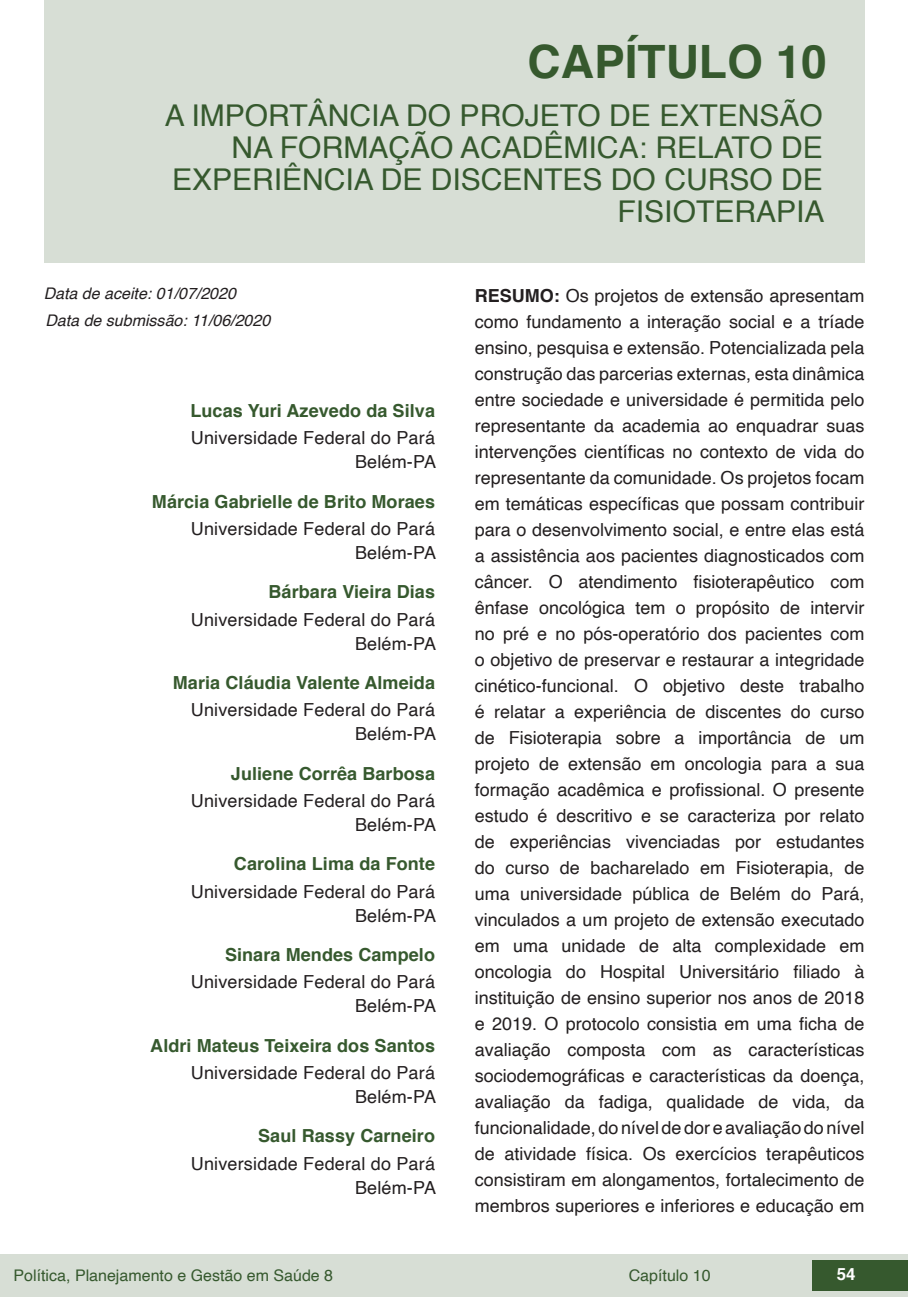
<style>
.page{position:relative;width:908px;height:1304px;background:#fff}
.page>*{position:absolute;margin:0;border:0;box-sizing:border-box;transform-origin:0 0}
.capítulos{font:700 46px "Helvetica";color:#36592e}
.nome_artigos{font:30px/32px "Helvetica";color:#36592e;text-align:right}
.Resumos_e_PC_TXT{font:18px/26px "Helvetica";color:#231f20;text-align:justify}
.info_autores{font:18px "Helvetica";letter-spacing:.01em;color:#231f20}
.nome_autores{font:700 18px "Helvetica";letter-spacing:.005em;color:#36592e}
.t1{font:700 16.8px "Helvetica";color:#fff}
.data{font:italic 16px "Helvetica";color:#231f20}
.t2{font:16px "Helvetica";color:#36592e}
.s1{font-weight:700}
</style>
<div class="page">
<div style="left:0;top:1254px;width:906px;height:43px;background:#d7ded5"></div>
<div style="left:812px;top:1261px;width:95px;height:30px;background:#36592e"></div>
<div style="left:44px;top:0;width:819px;height:263px;background:#d7ded5"></div>
<p class="capítulos" style="left:527px;top:25px;width:301px">CAPÍTULO 10</p>
<p class="nome_artigos" style="left:165px;top:101px;width:661px">A IMPORTÂNCIA DO PROJETO DE EXTENSÃO<br>NA FORMAÇÃO ACADÊMICA: RELATO DE<br>EXPERIÊNCIA DE DISCENTES DO CURSO DE<br>FISIOTERAPIA</p>
<p class="data" style="left:44px;top:280px;width:194px">Data de aceite: 01/07/2020</p>
<p class="data" style="left:45px;top:307px;width:226px">Data de submissão: 11/06/2020</p>
<p class="nome_autores" style="left:190px;top:396px;width:246px">Lucas Yuri Azevedo da Silva</p>
<p class="info_autores" style="left:191px;top:424px;width:245px">Universidade Federal do Pará</p>
<p class="info_autores" style="left:355px;top:448px;width:82px">Belém-PA</p>
<p class="nome_autores" style="left:152px;top:487px;width:284px">Márcia Gabrielle de Brito Moraes</p>
<p class="info_autores" style="left:191px;top:515px;width:245px">Universidade Federal do Pará</p>
<p class="info_autores" style="left:355px;top:539px;width:82px">Belém-PA</p>
<p class="nome_autores" style="left:268px;top:577px;width:168px">Bárbara Vieira Dias</p>
<p class="info_autores" style="left:191px;top:605px;width:245px">Universidade Federal do Pará</p>
<p class="info_autores" style="left:355px;top:629px;width:82px">Belém-PA</p>
<p class="nome_autores" style="left:173px;top:668px;width:263px">Maria Cláudia Valente Almeida</p>
<p class="info_autores" style="left:191px;top:696px;width:245px">Universidade Federal do Pará</p>
<p class="info_autores" style="left:355px;top:720px;width:82px">Belém-PA</p>
<p class="nome_autores" style="left:231px;top:759px;width:205px">Juliene Corrêa Barbosa</p>
<p class="info_autores" style="left:191px;top:787px;width:245px">Universidade Federal do Pará</p>
<p class="info_autores" style="left:355px;top:811px;width:82px">Belém-PA</p>
<p class="nome_autores" style="left:234px;top:849px;width:202px">Carolina Lima da Fonte</p>
<p class="info_autores" style="left:191px;top:877px;width:245px">Universidade Federal do Pará</p>
<p class="info_autores" style="left:355px;top:901px;width:82px">Belém-PA</p>
<p class="nome_autores" style="left:225px;top:940px;width:211px">Sinara Mendes Campelo</p>
<p class="info_autores" style="left:191px;top:968px;width:245px">Universidade Federal do Pará</p>
<p class="info_autores" style="left:355px;top:992px;width:82px">Belém-PA</p>
<p class="nome_autores" style="left:150px;top:1031px;width:286px">Aldri Mateus Teixeira dos Santos</p>
<p class="info_autores" style="left:191px;top:1059px;width:245px">Universidade Federal do Pará</p>
<p class="info_autores" style="left:355px;top:1083px;width:82px">Belém-PA</p>
<p class="nome_autores" style="left:258px;top:1122px;width:178px">Saul Rassy Carneiro</p>
<p class="info_autores" style="left:191px;top:1150px;width:245px">Universidade Federal do Pará</p>
<p class="info_autores" style="left:355px;top:1174px;width:82px">Belém-PA</p>
<p class="Resumos_e_PC_TXT" style="left:474px;top:283px;width:391px"><span class="s1">RESUMO:</span> Os projetos de extensão apresentam como fundamento a interação social e a tríade ensino, pesquisa e extensão. Potencializada pela construção das parcerias externas, esta dinâmica entre sociedade e universidade é permitida pelo representante da academia ao enquadrar suas intervenções científicas no contexto de vida do representante da comunidade. Os projetos focam em temáticas específicas que possam contribuir para o desenvolvimento social, e entre elas está a assistência aos pacientes diagnosticados com câncer. O atendimento fisioterapêutico com ênfase oncológica tem o propósito de intervir no pré e no pós-operatório dos pacientes com o objetivo de preservar e restaurar a integridade cinético-funcional. O objetivo deste trabalho é relatar a experiência de discentes do curso de Fisioterapia sobre a importância de um projeto de extensão em oncologia para a sua formação acadêmica e profissional. O presente estudo é descritivo e se caracteriza por relato de experiências vivenciadas por estudantes do curso de bacharelado em Fisioterapia, de uma universidade pública de Belém do Pará, vinculados a um projeto de extensão executado em uma unidade de alta complexidade em oncologia do Hospital Universitário filiado à instituição de ensino superior nos anos de 2018 e 2019. O protocolo consistia em uma ficha de avaliação composta com as características sociodemográficas e características da doença, avaliação da fadiga, qualidade de vida, da funcionalidade, do nível de dor e avaliação do nível de atividade física. Os exercícios terapêuticos consistiram em alongamentos, fortalecimento de membros superiores e inferiores e educação em</p>
<p class="t2" style="left:14px;top:1263px;width:321px">Política, Planejamento e Gestão em Saúde 8</p>
<p class="t2" style="left:628px;top:1263px;width:83px">Capítulo 10</p>
<p class="t1" style="left:836px;top:1261px;width:20px">54</p>
</div>
